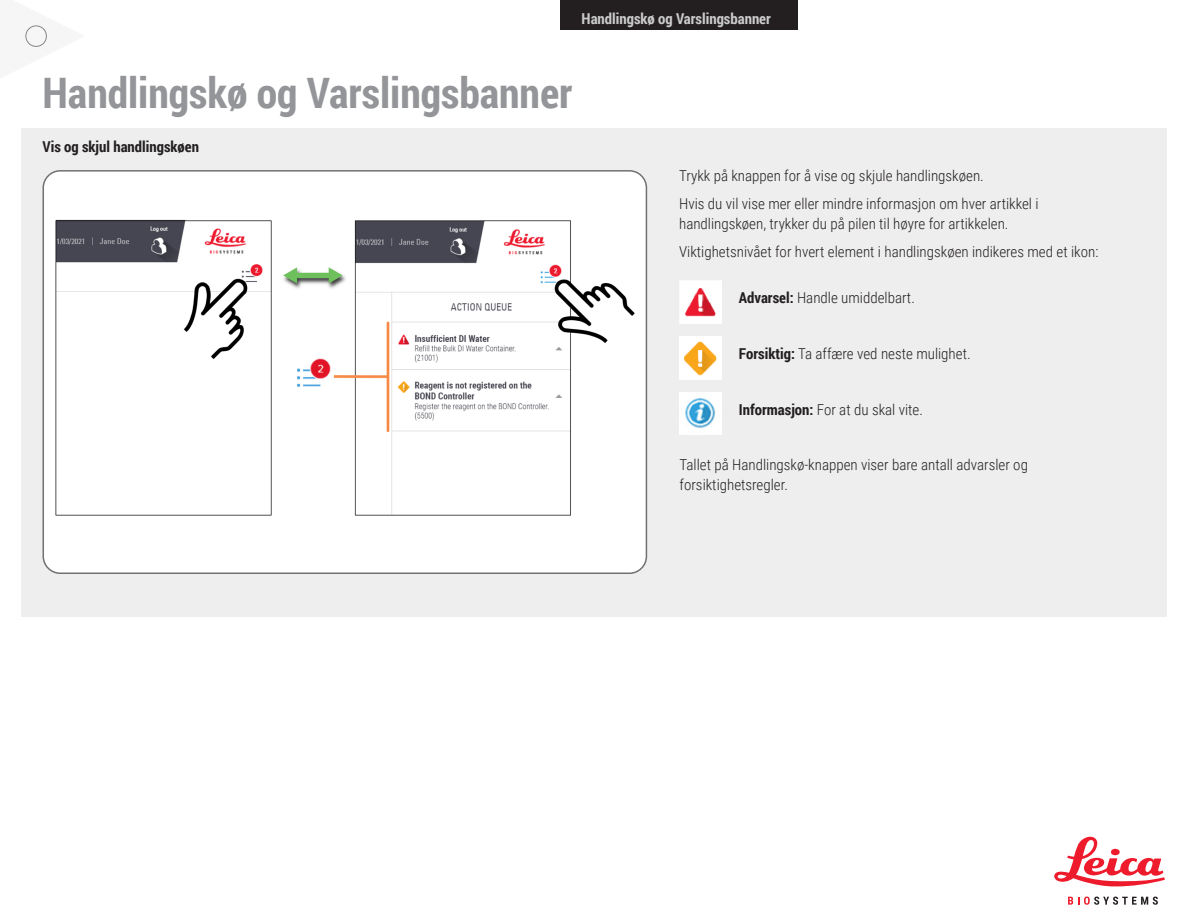
<style>
.page{position:relative;width:1188px;height:918px;background:#fff}
.page>*{position:absolute;margin:0;border:0;box-sizing:border-box;transform-origin:0 0}
.Main_Heading{font:700 42px "Roboto Condensed";color:#939598}
.Normal_Text{font:300 15px/19.5px "Roboto Condensed";color:#231f20}
.t1{font:700 15px "Roboto Condensed";color:#ccc}
.Section_Heading{font:700 15px "Roboto Condensed";color:#231f20}
.s1{font-weight:700}
</style>
<div class="page">
<div style="left:560px;top:0;width:238px;height:30px;background:#231f20"></div>
<svg style="left:1054px;top:837px;width:111px;height:50px"></svg>
<svg style="left:1068px;top:897px;width:90px;height:7px"></svg>
<svg style="left:25px;top:25px;width:22px;height:22px"></svg>
<div style="left:21px;top:128px;width:1145px;height:489px;background:#eeeeef"></div>
<img style="left:43px;top:171px;width:603px;height:402px">
<div style="left:43px;top:170px;width:604px;height:404px;border:2px solid #717074;border-radius:17px"></div>
<img style="left:679px;top:337px;width:43px;height:42px">
<img style="left:679px;top:281px;width:43px;height:42px">
<img style="left:679px;top:392px;width:43px;height:43px">
<p class="t1" style="left:582px;top:8px;width:191px">Handlingskø og Varslingsbanner</p>
<p class="Main_Heading" style="left:43px;top:63px;width:532px">Handlingskø og Varslingsbanner</p>
<p class="Section_Heading" style="left:43px;top:136px;width:158px">Vis og skjul handlingskøen</p>
<p class="Normal_Text" style="left:679px;top:166px;width:306px">Trykk på knappen for å vise og skjule handlingskøen.</p>
<p class="Normal_Text" style="left:679px;top:194px;width:361px">Hvis du vil vise mer eller mindre informasjon om hver artikkel i handlingskøen, trykker du på pilen til høyre for artikkelen.</p>
<p class="Normal_Text" style="left:679px;top:241px;width:421px">Viktighetsnivået for hvert element i handlingskøen indikeres med et ikon:</p>
<p class="Normal_Text" style="left:739px;top:287px;width:178px"><span class="s1">Advarsel:</span> Handle umiddelbart.</p>
<p class="Normal_Text" style="left:739px;top:343px;width:233px"><span class="s1">Forsiktig:</span> Ta affære ved neste mulighet.</p>
<p class="Normal_Text" style="left:739px;top:399px;width:186px"><span class="s1">Informasjon:</span> For at du skal vite.</p>
<p class="Normal_Text" style="left:680px;top:455px;width:350px">Tallet på Handlingskø-knappen viser bare antall advarsler og forsiktighetsregler.</p>
</div>
